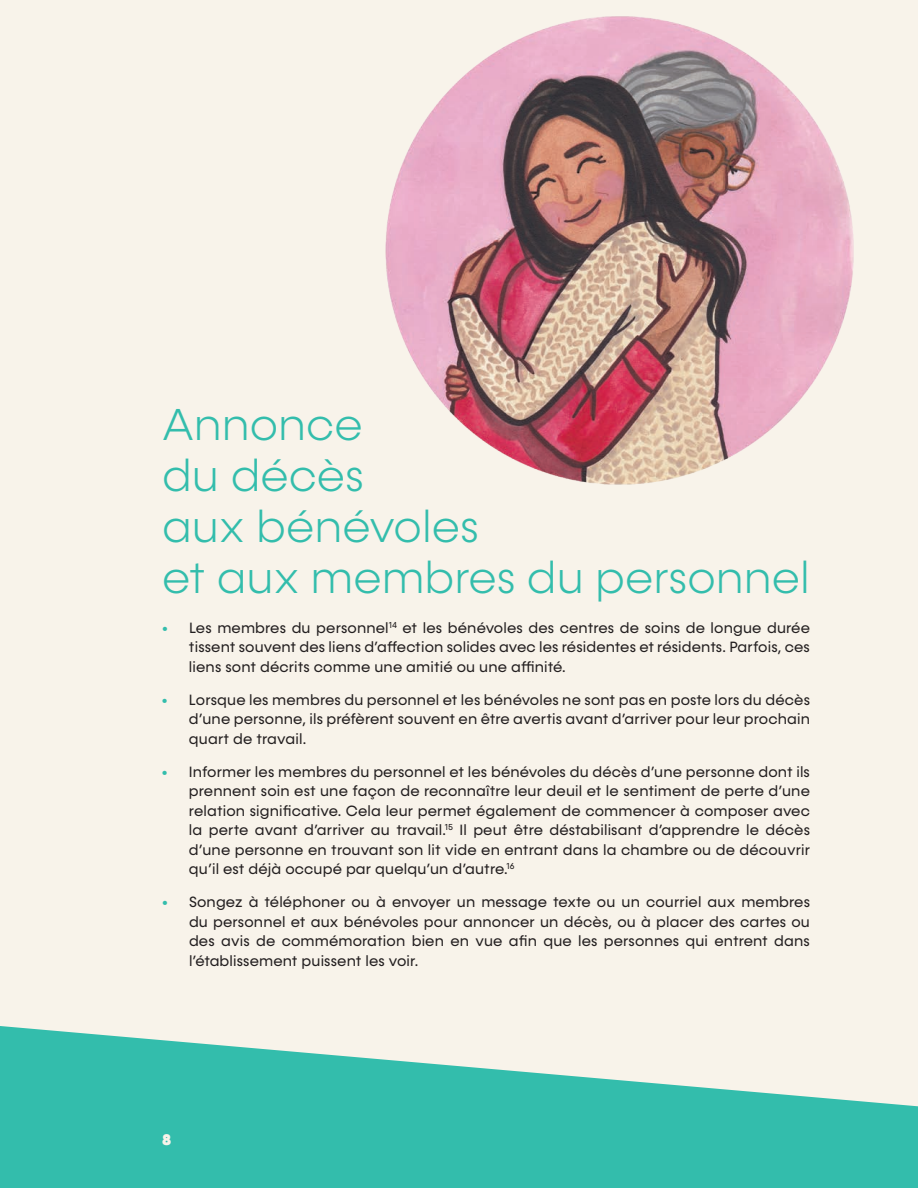
<style>
.page{position:relative;width:918px;height:1188px;background:#f8f3ea}
.page>*{position:absolute;margin:0;border:0;box-sizing:border-box;transform-origin:0 0}
.t1{font:300 45px/51px "Konnect";color:#33bdac}
.t2{font:15px/19.5px "Konnect";letter-spacing:.01em;color:#231f20;text-align:justify}
.t3{font:900 15px "Cocogoose Classic";color:#f8f3ea}
.s1{font-weight:900;color:#33bdac}
</style>
<div class="page">
<img style="left:385px;top:16px;width:469px;height:469px">
<svg style="left:0;top:1026px;width:918px;height:162px;fill:#33bdac"></svg>
<h1 class="t1" style="left:162px;top:400px;width:649px">Annonce<br>du décès<br>aux bénévoles<br>et aux membres du personnel</h1>
<p class="t2" style="left:189px;top:618px;width:623px;text-indent:-27px"><span class="s1">•</span> Les membres du personnel<sup>14</sup> et les bénévoles des centres de soins de longue durée tissent souvent des liens d’affection solides avec les résidentes et résidents. Parfois, ces liens sont décrits comme une amitié ou une affinité.</p>
<p class="t2" style="left:189px;top:690px;width:623px;text-indent:-27px"><span class="s1">•</span> Lorsque les membres du personnel et les bénévoles ne sont pas en poste lors du décès d’une personne, ils préfèrent souvent en être avertis avant d’arriver pour leur prochain quart de travail.</p>
<p class="t2" style="left:189px;top:762px;width:623px;text-indent:-27px"><span class="s1">•</span> Informer les membres du personnel et les bénévoles du décès d’une personne dont ils prennent soin est une façon de reconnaître leur deuil et le sentiment de perte d’une relation significative. Cela leur permet également de commencer à composer avec la perte avant d’arriver au travail.<sup>15</sup> Il peut être déstabilisant d’apprendre le décès d’une personne en trouvant son lit vide en entrant dans la chambre ou de découvrir qu’il est déjà occupé par quelqu’un d’autre.<sup>16</sup></p>
<p class="t2" style="left:189px;top:893px;width:623px;text-indent:-27px"><span class="s1">•</span> Songez à téléphoner ou à envoyer un message texte ou un courriel aux membres du personnel et aux bénévoles pour annoncer un décès, ou à placer des cartes ou des avis de commémoration bien en vue afin que les personnes qui entrent dans l’établissement puissent les voir.</p>
<p class="t3" style="left:162px;top:1128px;width:11px">8</p>
</div>
